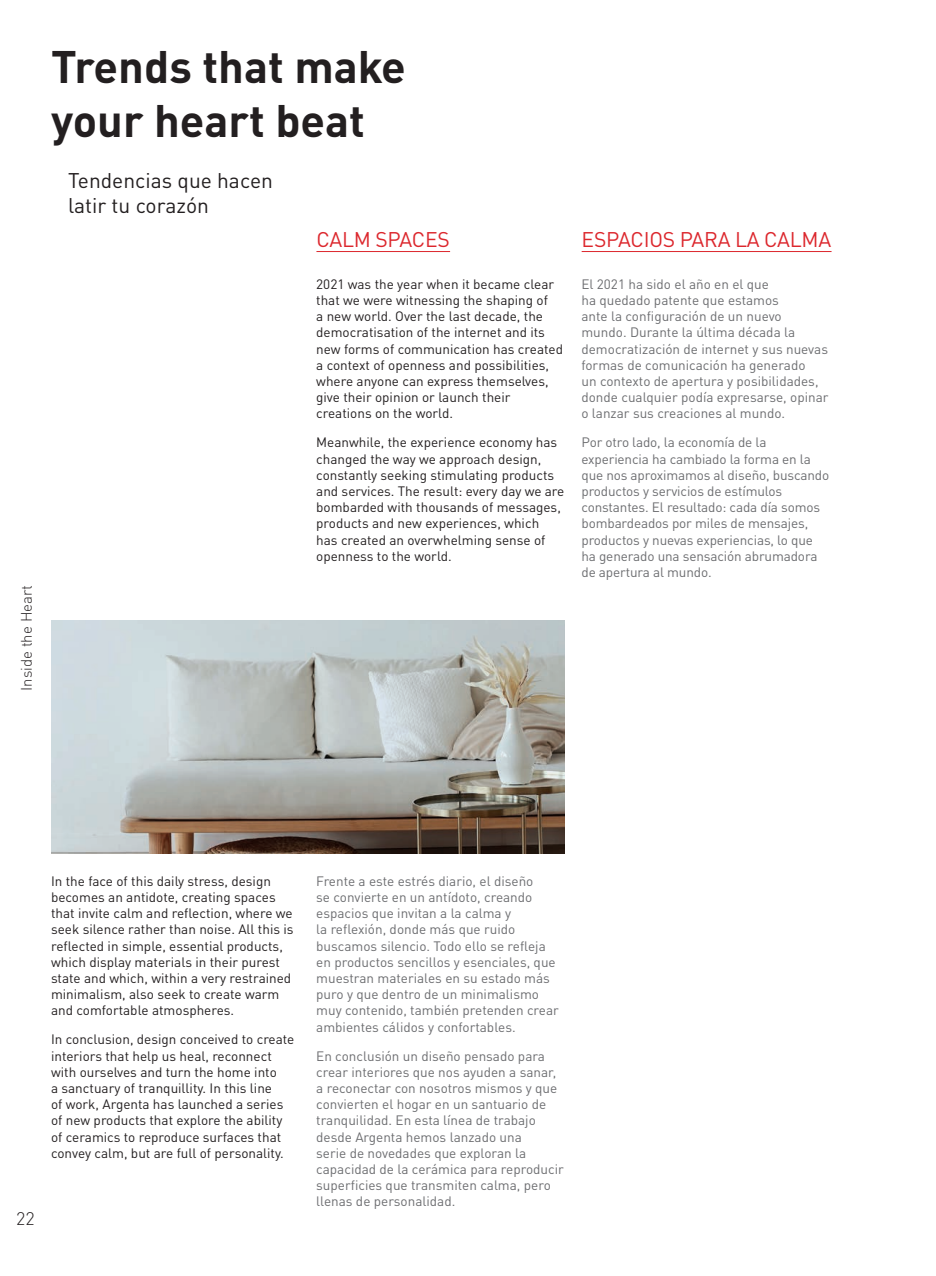
<style>
.page{position:relative;width:936px;height:1276px;background:#fff}
.page>*{position:absolute;margin:0;border:0;box-sizing:border-box;transform-origin:0 0}
.t1{font:700 45px/54px "DIN Pro";color:#231f20}
.P2_14pt{font:21px "DIN Pro";color:#231f20}
.D1_10pt_Sub{font:21px "DIN Pro";letter-spacing:-.01em;color:#dc272d}
.t2{font:300 18px "DIN Pro";color:#231f20}
.t3{font:300 15px "DIN Pro";color:#231f20}
.P1_8pt{font:13.5px/16.2px "DIN Pro";color:#6c6d70}
.D1_10pt_Sub-2{font:13.5px/16.2px "DIN Pro";color:#231f20}
</style>
<div class="page">
<hr style="left:316px;top:251px;width:134px;height:1px;background:#dc272d">
<hr style="left:581px;top:251px;width:250px;height:1px;background:#dc272d">
<img style="left:51px;top:620px;width:513px;height:233px">
<p class="t3" style="left:15px;top:691px;width:107px;rotate:-90deg">Inside the Heart</p>
<p class="t1" style="left:51px;top:34px;width:356px">Trends that make your heart beat</p>
<p class="P2_14pt" style="left:68px;top:163px;width:206px">Tendencias que hacen</p>
<p class="P2_14pt" style="left:68px;top:189px;width:142px">latir tu corazón</p>
<p class="D1_10pt_Sub" style="left:316px;top:223px;width:135px">CALM SPACES</p>
<p class="D1_10pt_Sub-2" style="left:316px;top:274px;width:248px">2021 was the year when it became clear that we were witnessing the shaping of<br>a new world. Over the last decade, the democratisation of the internet and its new forms of communication has created a context of openness and possibilities, where anyone can express themselves, give their opinion or launch their creations on the world.</p>
<p class="D1_10pt_Sub-2" style="left:316px;top:433px;width:250px">Meanwhile, the experience economy has changed the way we approach design, constantly seeking stimulating products and services. The result: every day we are bombarded with thousands of messages, products and new experiences, which<br>has created an overwhelming sense of openness to the world.</p>
<p class="D1_10pt_Sub" style="left:581px;top:223px;width:251px">ESPACIOS PARA LA CALMA</p>
<p class="P1_8pt" style="left:581px;top:274px;width:248px">El 2021 ha sido el año en el que<br>ha quedado patente que estamos<br>ante la configuración de un nuevo mundo. Durante la última década la democratización de internet y sus nuevas formas de comunicación ha generado<br>un contexto de apertura y posibilidades, donde cualquier podía expresarse, opinar o lanzar sus creaciones al mundo.</p>
<p class="P1_8pt" style="left:581px;top:433px;width:249px">Por otro lado, la economía de la experiencia ha cambiado la forma en la que nos aproximamos al diseño, buscando productos y servicios de estímulos constantes. El resultado: cada día somos bombardeados por miles de mensajes, productos y nuevas experiencias, lo que ha generado una sensación abrumadora de apertura al mundo.</p>
<p class="D1_10pt_Sub-2" style="left:51px;top:871px;width:244px">In the face of this daily stress, design becomes an antidote, creating spaces that invite calm and reflection, where we seek silence rather than noise. All this is reflected in simple, essential products, which display materials in their purest state and which, within a very restrained minimalism, also seek to create warm and comfortable atmospheres.</p>
<p class="D1_10pt_Sub-2" style="left:51px;top:1030px;width:245px">In conclusion, design conceived to create interiors that help us heal, reconnect with ourselves and turn the home into<br>a sanctuary of tranquillity. In this line<br>of work, Argenta has launched a series of new products that explore the ability of ceramics to reproduce surfaces that convey calm, but are full of personality.</p>
<h3 class="t2" style="left:16px;top:1204px;width:20px">22</h3>
<p class="P1_8pt" style="left:316px;top:871px;width:244px">Frente a este estrés diario, el diseño<br>se convierte en un antídoto, creando espacios que invitan a la calma y<br>la reflexión, donde más que ruido buscamos silencio. Todo ello se refleja en productos sencillos y esenciales, que muestran materiales en su estado más puro y que dentro de un minimalismo muy contenido, también pretenden crear ambientes cálidos y confortables.</p>
<p class="P1_8pt" style="left:316px;top:1046px;width:249px">En conclusión un diseño pensado para crear interiores que nos ayuden a sanar, a reconectar con nosotros mismos y que convierten el hogar en un santuario de tranquilidad. En esta línea de trabajo desde Argenta hemos lanzado una<br>serie de novedades que exploran la capacidad de la cerámica para reproducir superficies que transmiten calma, pero llenas de personalidad.</p>
</div>
